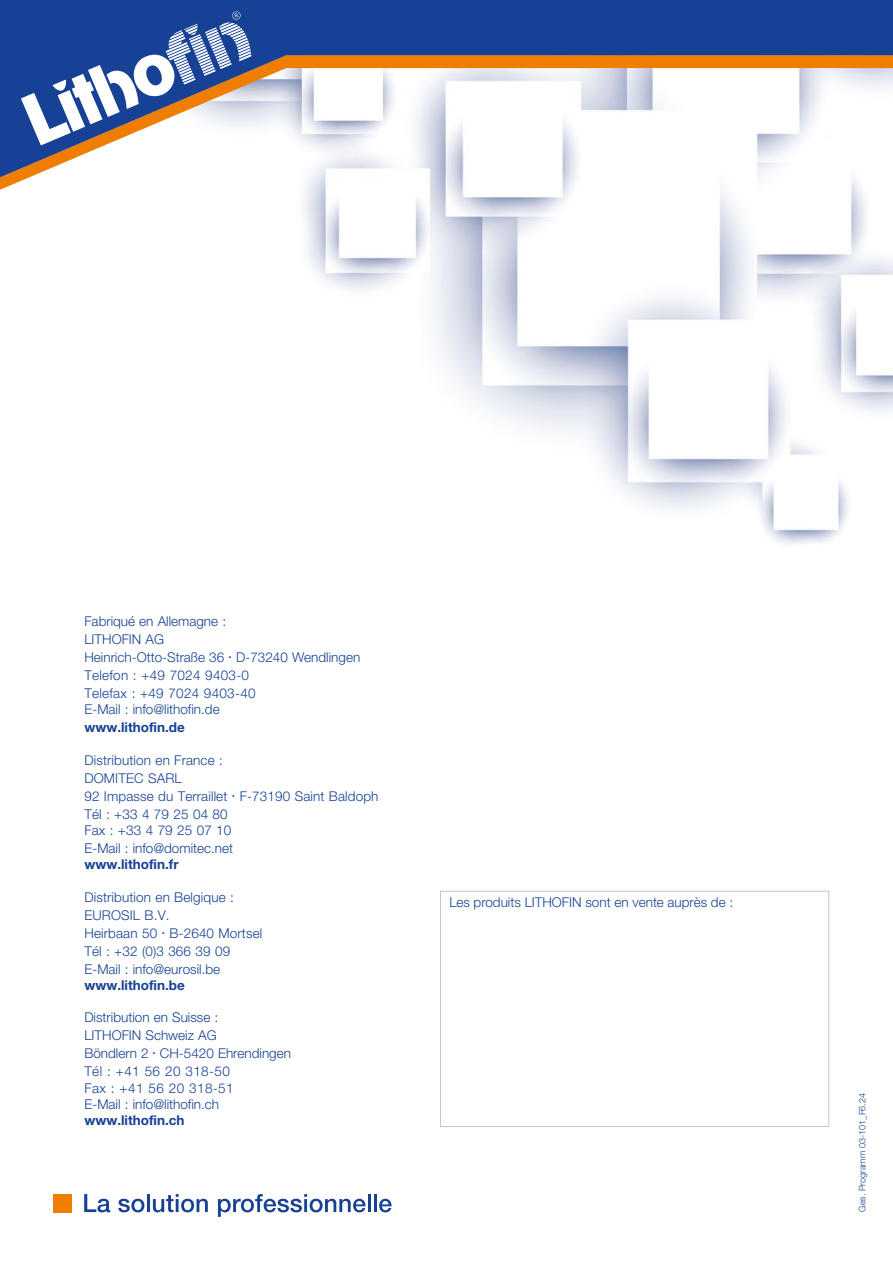
<style>
.page{position:relative;width:893px;height:1263px;background:#fff}
.page>*{position:absolute;margin:0;border:0;box-sizing:border-box;transform-origin:0 0}
.t1{font:300 13.5px/18px "Helvetica Neue LTW1 G";color:#164194}
.t2{font:700 13.5px "Helvetica Neue LTW1 G";color:#164194}
.t3{font:300 9px "Helvetica Neue LTW1 G";color:#164194}
</style>
<div class="page">
<img style="left:304px;top:190px;width:589px;height:354px">
<div style="left:440px;top:891px;width:389px;height:236px;border:1px solid #bcc5e6"></div>
<svg style="left:0;top:177px;width:860px;height:13px"></svg>
<svg style="left:0;top:0;width:893px;height:177px"></svg>
<svg style="left:21px;top:11px;width:230px;height:134px"></svg>
<svg style="left:84px;top:1194px;width:26px;height:18px"></svg>
<svg style="left:118px;top:1199px;width:26px;height:13px"></svg>
<hr style="left:147px;top:1194px;width:3px;height:18px;background:#164194">
<svg style="left:153px;top:1194px;width:55px;height:18px"></svg>
<svg style="left:218px;top:1194px;width:148px;height:23px"></svg>
<hr style="left:368px;top:1194px;width:3px;height:18px;background:#164194">
<hr style="left:374px;top:1194px;width:3px;height:18px;background:#164194">
<svg style="left:379px;top:1199px;width:13px;height:13px"></svg>
<div style="left:53px;top:1194px;width:19px;height:18px;background:#ef7d00"></div>
<p class="t1" style="left:84px;top:612px;width:277px">Fabriqué en Allemagne :<br>LITHOFIN AG<br>Heinrich-Otto-Straße 36 <sup>•</sup> D-73240 Wendlingen<br>Telefon : +49 7024 9403-0<br>Telefax : +49 7024 9403-40</p>
<p class="t1" style="left:84px;top:701px;width:137px">E-Mail : info@lithofin.de</p>
<p class="t2" style="left:84px;top:719px;width:102px">www.lithofin.de</p>
<p class="t1" style="left:84px;top:751px;width:296px">Distribution en France :<br>DOMITEC SARL<br>92 Impasse du Terraillet <sup>•</sup> F-73190 Saint Baldoph<br>Tél : +33 4 79 25 04 80</p>
<p class="t1" style="left:84px;top:821px;width:150px">Fax : +33 4 79 25 07 10<br>E-Mail : info@domitec.net</p>
<p class="t2" style="left:84px;top:856px;width:96px">www.lithofin.fr</p>
<p class="t1" style="left:84px;top:888px;width:179px">Distribution en Belgique :<br>EUROSIL B.V.<br>Heirbaan 50 <sup>•</sup> B-2640 Mortsel<br>Tél : +32 (0)3 366 39 09<br>E-Mail : info@eurosil.be</p>
<p class="t2" style="left:84px;top:977px;width:102px">www.lithofin.be</p>
<p class="t1" style="left:84px;top:1008px;width:208px">Distribution en Suisse :<br>LITHOFIN Schweiz AG<br>Böndlern 2 <sup>•</sup> CH-5420 Ehrendingen<br>Tél : +41 56 20 318-50</p>
<p class="t1" style="left:84px;top:1079px;width:151px;line-height:16.2px">Fax : +41 56 20 318-51<br>E-Mail : info@lithofin.ch</p>
<p class="t2" style="left:84px;top:1112px;width:102px">www.lithofin.ch</p>
<p class="t1" style="left:449px;top:893px;width:285px">Les produits LITHOFIN sont en vente auprès de :</p>
<p class="t3" style="left:857px;top:1212px;width:120px;rotate:-90deg">Ges. Programm 03-101_F6.24</p>
</div>
